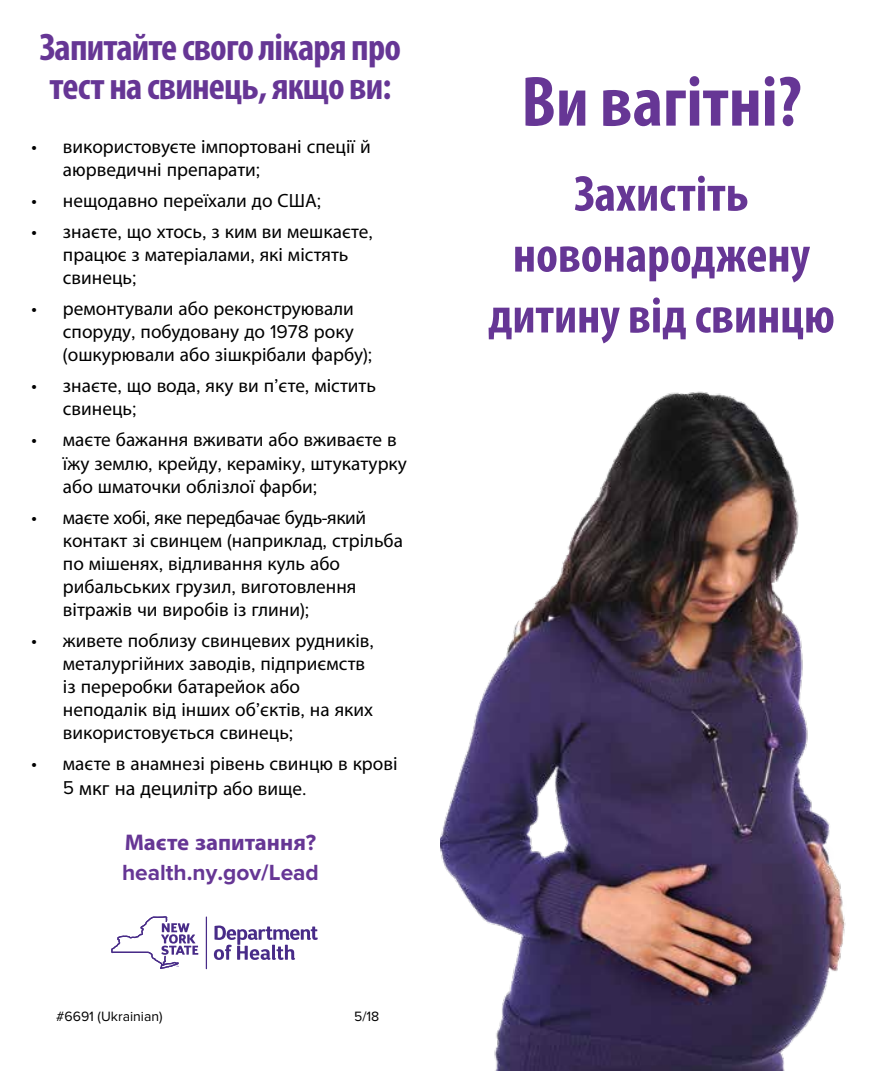
<style>
.page{position:relative;width:882px;height:1071px;background:#fff}
.page>*{position:absolute;margin:0;border:0;box-sizing:border-box;transform-origin:0 0}
.t1{font:700 condensed 71.75px "Myriad Pro";color:#663695}
.t2{font:700 condensed 50.75px/60.9px "Myriad Pro";color:#663695;text-align:center}
.t3{font:700 condensed 38.5px/38.5px "Myriad Pro";letter-spacing:-.02em;color:#663695}
.t4{font:700 22.75px "Proxima Nova";color:#663695}
.t5{font:700 22.75px "Myriad Pro";color:#663695}
.t6{font:20.12px "Myriad Pro";color:#000}
.t7{font:19.25px/23.1px "Myriad Pro";color:#000}
.t8{font:14px "Proxima Nova";color:#000}
.s1{font-family:"Proxima Nova"}
.s2{font-family:"Proxima Nova";font-size:19.25px}
.s3{font-size:19.25px}
</style>
<div class="page">
<svg style="left:214px;top:926px;width:104px;height:34px"></svg>
<hr style="left:206px;top:917px;width:1px;height:52px;background:#482b88">
<svg style="left:111px;top:916px;width:87px;height:53px"></svg>
<img style="left:440px;top:391px;width:406px;height:680px">
<h3 class="t3" style="left:40px;top:27px;width:363px">Запитайте свого лікаря про тест на свинець, якщо ви:</h3>
<p class="t7" style="left:63px;top:135px;width:309px;text-indent:-31px">• використовуєте імпортовані спеції й аюрведичні препарати<span class="s1">;</span></p>
<p class="t7" style="left:32px;top:189px;width:291px">• нещодавно переїхали до США<span class="s1">;</span></p>
<p class="t7" style="left:63px;top:220px;width:311px;text-indent:-31px">• знаєте<span class="s1">,</span> що хтось<span class="s1">,</span> з ким ви мешкаєте<span class="s1">, </span>працює з матеріалами<span class="s1">,</span> які містять свинець<span class="s1">;</span></p>
<p class="t7" style="left:63px;top:297px;width:311px;text-indent:-31px">• ремонтували або реконструювали споруду<span class="s1">,</span> побудовану до <span class="s1">1978</span> року <span class="s1">(</span>ошкурювали або зішкрібали фарбу<span class="s1">);</span></p>
<p class="t7" style="left:63px;top:374px;width:314px;text-indent:-31px">• знаєте<span class="s1">,</span> що вода<span class="s1">,</span> яку ви п<span class="s1">’</span>єте<span class="s1">,</span> містить свинець<span class="s1">;</span></p>
<p class="t7" style="left:63px;top:428px;width:346px;text-indent:-31px">• маєте бажання вживати або вживаєте в їжу землю<span class="s1">,</span> крейду<span class="s1">,</span> кераміку<span class="s1">,</span> штукатурку або шматочки облізлої фарби<span class="s1">;</span></p>
<p class="t7" style="left:63px;top:505px;width:341px;text-indent:-31px">• маєте хобі<span class="s1">,</span> яке передбачає будь<span class="s1">-</span>який контакт зі свинцем <span class="s1">(</span>наприклад<span class="s1">,</span> стрільба по мішенях<span class="s1">,</span> відливання куль або рибальських грузил<span class="s1">,</span> виготовлення вітражів чи виробів із глини<span class="s1">);</span></p>
<p class="t7" style="left:63px;top:629px;width:312px;text-indent:-31px">• живете поблизу свинцевих рудників<span class="s1">, </span>металургійних заводів<span class="s1">,</span> підприємств із переробки батарейок або неподалік від інших об<span class="s1">’</span>єктів<span class="s1">,</span> на яких використовується свинець<span class="s1">;</span></p>
<p class="t7" style="left:31px;top:752px;width:368px">• маєте в анамнезі рівень свинцю в крові</p>
<p class="t6" style="left:63px;top:775px;width:245px"><span class="s2">5</span> мкг на децилітр <span class="s3">або вище</span><span class="s2">.</span></p>
<p class="t5" style="left:125px;top:827px;width:193px">Маєте запитання<span class="s1">?</span></p>
<p class="t4" style="left:122px;top:859px;width:198px">health.ny.gov/Lead</p>
<p class="t8" style="left:56px;top:1009px;width:108px">#6691 (Ukrainian)</p>
<p class="t8" style="left:354px;top:1009px;width:27px">5/18</p>
<h1 class="t1" style="left:521px;top:57px;width:282px">Ви вагітні?</h1>
<h2 class="t2" style="left:488px;top:162px;width:348px">Захистіть новонароджену дитину від свинцю</h2>
</div>
